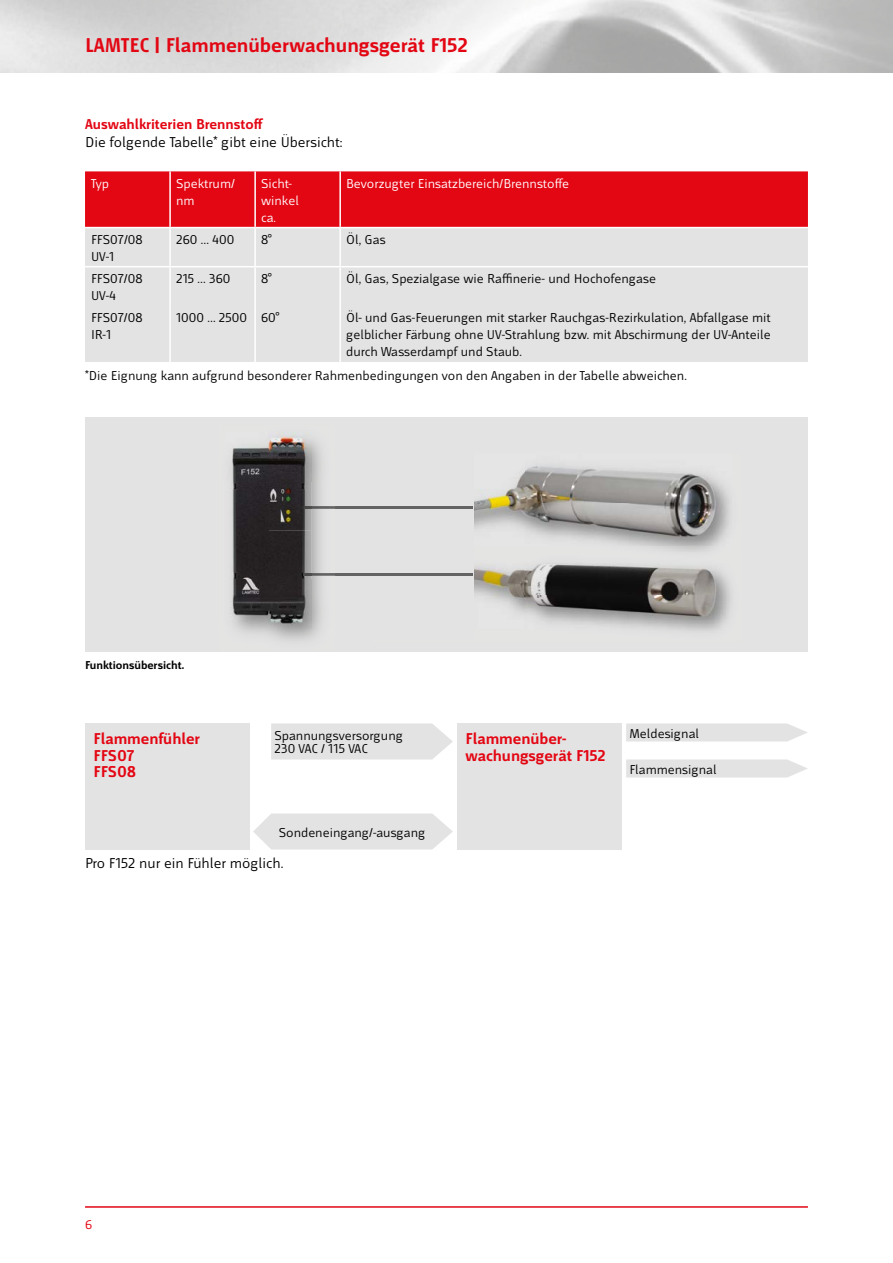
<style>
.page{position:relative;width:893px;height:1263px;background:#fff}
.page>*{position:absolute;margin:0;border:0;box-sizing:border-box;transform-origin:0 0}
.t1{font:700 21px "Mr Jones";color:#e30613}
.t2{font:700 16.5px/16.5px "Mr Jones";color:#e30613}
.t3{font:15px "Mr Jones";color:#000}
.t4{font:700 15px "Mr Jones";color:#e30613}
.t5{font:13.5px/17px "Mr Jones";color:#000}
.t6{font:13.5px/17px "Mr Jones";color:#fff}
.t7{font:13.5px "Mr Jones";color:#e30613}
.t8{font:700 12px "Mr Jones";color:#000}
</style>
<div class="page">
<hr style="left:85px;top:1206px;width:723px;height:2px;background:#e30613">
<div style="left:85px;top:171px;width:723px;height:56px;background:#e30613"></div>
<div style="left:85px;top:228px;width:723px;height:134px;background:#e3e3e3"></div>
<hr style="left:169px;top:171px;width:2px;height:56px;background:#fff">
<hr style="left:254px;top:171px;width:2px;height:56px;background:#fff">
<hr style="left:339px;top:171px;width:2px;height:56px;background:#fff">
<hr style="left:169px;top:228px;width:2px;height:38px;background:#fff">
<hr style="left:254px;top:228px;width:2px;height:38px;background:#fff">
<hr style="left:339px;top:228px;width:2px;height:38px;background:#fff">
<hr style="left:85px;top:266px;width:85px;height:1px;background:#fff">
<hr style="left:170px;top:266px;width:85px;height:1px;background:#fff">
<hr style="left:169px;top:267px;width:2px;height:39px;background:#fff">
<hr style="left:255px;top:266px;width:85px;height:1px;background:#fff">
<hr style="left:254px;top:267px;width:2px;height:39px;background:#fff">
<hr style="left:340px;top:266px;width:468px;height:1px;background:#fff">
<hr style="left:339px;top:267px;width:2px;height:39px;background:#fff">
<hr style="left:169px;top:306px;width:2px;height:56px;background:#fff">
<hr style="left:254px;top:306px;width:2px;height:56px;background:#fff">
<hr style="left:339px;top:306px;width:2px;height:56px;background:#fff">
<div style="left:85px;top:417px;width:723px;height:234px;background:#e3e3e3"></div>
<img style="left:474px;top:465px;width:256px;height:38px">
<img style="left:680px;top:503px;width:50px;height:43px">
<img style="left:474px;top:503px;width:206px;height:43px">
<img style="left:474px;top:546px;width:254px;height:83px">
<hr style="left:298px;top:506px;width:175px;height:2px;background:#646363">
<hr style="left:298px;top:573px;width:175px;height:2px;background:#646363">
<img style="left:239px;top:432px;width:90px;height:208px">
<img style="left:329px;top:508px;width:6px;height:68px">
<img style="left:311px;top:506px;width:24px;height:2px">
<img style="left:311px;top:573px;width:24px;height:2px">
<img style="left:230px;top:433px;width:81px;height:195px">
<svg style="left:298px;top:506px;width:13px;height:2px"></svg>
<svg style="left:298px;top:573px;width:13px;height:2px"></svg>
<div style="left:457px;top:723px;width:165px;height:126px;background:#e3e3e3"></div>
<div style="left:85px;top:723px;width:165px;height:126px;background:#e3e3e3"></div>
<svg style="left:626px;top:723px;width:182px;height:18px;background:#e5e5e5"></svg>
<svg style="left:271px;top:723px;width:182px;height:36px;background:#e4e4e4"></svg>
<svg style="left:253px;top:813px;width:200px;height:36px;background:#e6e6e6"></svg>
<svg style="left:626px;top:759px;width:182px;height:18px;background:#e5e5e5"></svg>
<h1 class="t1" style="left:85px;top:33px;width:384px">LAMTEC | Flammenüberwachungsgerät F152</h1>
<p class="t4" style="left:85px;top:116px;width:180px">Auswahlkriterien Brennstoff</p>
<p class="t3" style="left:85px;top:134px;width:259px">Die folgende Tabelle* gibt eine Übersicht:</p>
<p class="t6" style="left:91px;top:175px;width:19px">Typ</p>
<p class="t6" style="left:176px;top:175px;width:60px">Spektrum/ nm</p>
<p class="t6" style="left:261px;top:175px;width:39px">Sicht&shy;winkel ca.</p>
<p class="t6" style="left:346px;top:175px;width:225px">Bevorzugter Einsatzbereich/Brennstoffe</p>
<p class="t5" style="left:91px;top:231px;width:53px">FFS07/08<br>UV-1</p>
<p class="t5" style="left:176px;top:231px;width:60px">260 … 400</p>
<p class="t5" style="left:261px;top:231px;width:12px">8°</p>
<p class="t5" style="left:346px;top:231px;width:41px">Öl, Gas</p>
<p class="t5" style="left:91px;top:270px;width:53px">FFS07/08<br>UV-4</p>
<p class="t5" style="left:176px;top:270px;width:56px">215 … 360</p>
<p class="t5" style="left:261px;top:270px;width:12px">8°</p>
<p class="t5" style="left:346px;top:270px;width:311px">Öl, Gas, Spezialgase wie Raffinerie- und Hochofengase</p>
<p class="t5" style="left:91px;top:309px;width:53px">FFS07/08<br>IR-1</p>
<p class="t5" style="left:176px;top:309px;width:105px">1000 … 2500 60°</p>
<p class="t5" style="left:346px;top:309px;width:426px;text-align:justify">Öl- und Gas-Feuerungen mit starker Rauchgas-Rezirkulation, Abfallgase mit gelblicher Färbung ohne UV-Strahlung bzw. mit Abschirmung der UV-Anteile durch Wasserdampf und Staub.</p>
<p class="t5" style="left:85px;top:367px;width:603px">*Die Eignung kann aufgrund besonderer Rahmenbedingungen von den Angaben in der Tabelle abweichen.</p>
<p class="t8" style="left:85px;top:659px;width:101px">Funktionsübersicht.</p>
<p class="t2" style="left:94px;top:731px;width:108px">Flammenfühler<br>FFS07<br>FFS08</p>
<p class="t5" style="left:274px;top:727px;width:130px">Spannungsversorgung</p>
<p class="t5" style="left:629px;top:725px;width:71px">Meldesignal</p>
<p class="t5" style="left:274px;top:740px;width:95px">230 VAC / 115 VAC</p>
<p class="t2" style="left:466px;top:731px;width:141px">Flammenüber&shy;wachungsgerät F152</p>
<p class="t5" style="left:629px;top:761px;width:89px">Flammensignal</p>
<p class="t5" style="left:279px;top:824px;width:148px">Sondeneingang/-ausgang</p>
<p class="t3" style="left:85px;top:854px;width:200px">Pro F152 nur ein Fühler möglich.</p>
<p class="t7" style="left:85px;top:1217px;width:9px">6</p>
</div>
